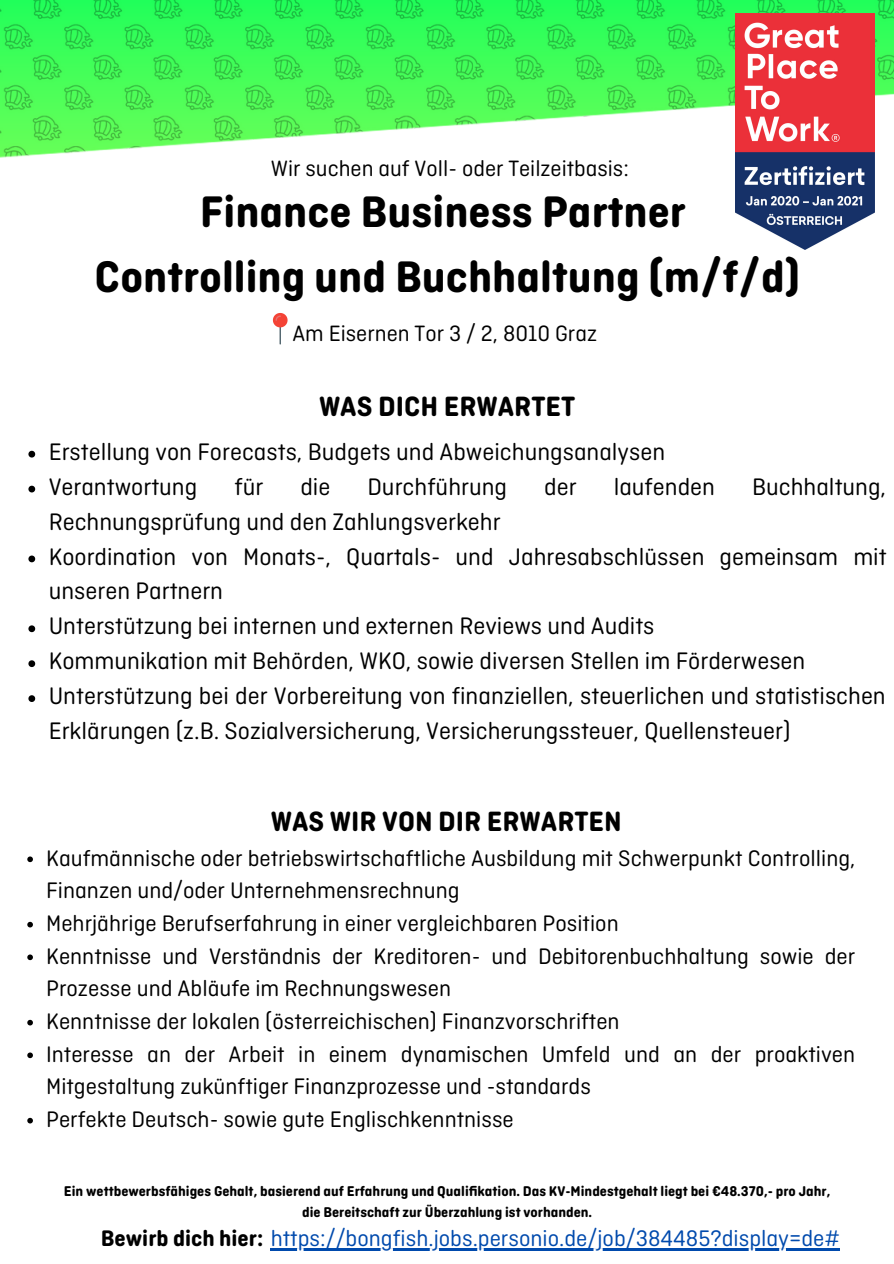
<style>
.page{position:relative;width:894px;height:1264px;background:#fff}
.page>*{position:absolute;margin:0;border:0;box-sizing:border-box;transform-origin:0 0}
.t1{font:700 46.5px/64.2px "Ciutadella Rounded";color:#000;text-align:center}
.t2{font:700 29.4px "Ciutadella Rounded";color:#000}
.t3{font:25.2px/35px "Ciutadella Rounded";color:#000}
.t4{font:23.7px/32.7px "Ciutadella Rounded";color:#000}
.t5{font:23.7px "Ciutadella Rounded";color:#004aad}
.t6{font:23.4px "Ciutadella Rounded";color:#000}
.t7{font:700 15px/20.2px "Ciutadella Rounded";color:#000;text-align:center}
.s1{font-weight:700;color:#000}
</style>
<div class="page">
<img style="left:0;top:0;width:893px;height:157px">
<svg style="left:273px;top:313px;width:14px;height:31px"></svg>
<img style="left:735px;top:14px;width:139px;height:235px">
<svg style="left:28px;top:451px;width:7px;height:6px"></svg>
<svg style="left:28px;top:485px;width:7px;height:7px"></svg>
<svg style="left:28px;top:555px;width:7px;height:7px"></svg>
<svg style="left:28px;top:625px;width:7px;height:7px"></svg>
<svg style="left:28px;top:660px;width:7px;height:7px"></svg>
<svg style="left:28px;top:695px;width:7px;height:7px"></svg>
<svg style="left:27px;top:856px;width:6px;height:6px"></svg>
<svg style="left:27px;top:921px;width:6px;height:6px"></svg>
<svg style="left:27px;top:954px;width:6px;height:6px"></svg>
<svg style="left:27px;top:1019px;width:6px;height:6px"></svg>
<svg style="left:27px;top:1052px;width:6px;height:6px"></svg>
<svg style="left:27px;top:1117px;width:6px;height:6px"></svg>
<hr style="left:271px;top:1248px;width:568px;height:2px;background:#004aad">
<p class="t6" style="left:271px;top:159px;width:359px">Wir suchen auf Voll- oder Teilzeitbasis:</p>
<h1 class="t1" style="left:94px;top:184px;width:707px">Finance Business Partner<br>Controlling und Buchhaltung (m/f/d)</h1>
<p class="t6" style="left:292px;top:323px;width:306px">Am Eisernen Tor 3 / 2, 8010 Graz</p>
<p class="t2" style="left:319px;top:393px;width:258px">WAS DICH ERWARTET</p>
<p class="t3" style="left:49px;top:436px;width:617px">Erstellung von Forecasts, Budgets und Abweichungsanalysen<br>Verantwortung</p>
<p class="t3" style="left:234px;top:471px;width:30px">für</p>
<p class="t3" style="left:300px;top:471px;width:31px">die</p>
<p class="t3" style="left:367px;top:471px;width:141px">Durchführung</p>
<p class="t3" style="left:544px;top:471px;width:34px">der</p>
<p class="t3" style="left:613px;top:471px;width:103px">laufenden</p>
<p class="t3" style="left:752px;top:471px;width:135px">Buchhaltung,</p>
<p class="t3" style="left:49px;top:506px;width:839px">Rechnungsprüfung und den Zahlungsverkehr<br>Koordination von Monats-, Quartals- und Jahresabschlüssen gemeinsam mit unseren Partnern<br>Unterstützung bei internen und externen Reviews und Audits<br>Kommunikation mit Behörden, WKO, sowie diversen Stellen im Förderwesen Unterstützung bei der Vorbereitung von finanziellen, steuerlichen und statistischen Erklärungen (z.B. Sozialversicherung, Versicherungssteuer, Quellensteuer)</p>
<p class="t2" style="left:271px;top:809px;width:352px">WAS WIR VON DIR ERWARTEN</p>
<p class="t4" style="left:46px;top:843px;width:810px">Kaufmännische oder betriebswirtschaftliche Ausbildung mit Schwerpunkt Controlling, Finanzen und/oder Unternehmensrechnung<br>Mehrjährige Berufserfahrung in einer vergleichbaren Position<br>Kenntnisse und Verständnis der Kreditoren- und Debitorenbuchhaltung sowie der Prozesse und Abläufe im Rechnungswesen<br>Kenntnisse der lokalen (österreichischen) Finanzvorschriften<br>Interesse an der Arbeit in einem dynamischen Umfeld und an der proaktiven Mitgestaltung zukünftiger Finanzprozesse und -standards<br>Perfekte Deutsch- sowie gute Englischkenntnisse</p>
<p class="t7" style="left:64px;top:1182px;width:767px">Ein wettbewerbsfähiges Gehalt, basierend auf Erfahrung und Qualifikation. Das KV-Mindestgehalt liegt bei €48.370,- pro Jahr, die Bereitschaft zur Überzahlung ist vorhanden.</p>
<p class="t5" style="left:101px;top:1228px;width:740px"><span class="s1">Bewirb dich hier:</span> https://bongfish.jobs.personio.de/job/384485?display=de#</p>
</div>
